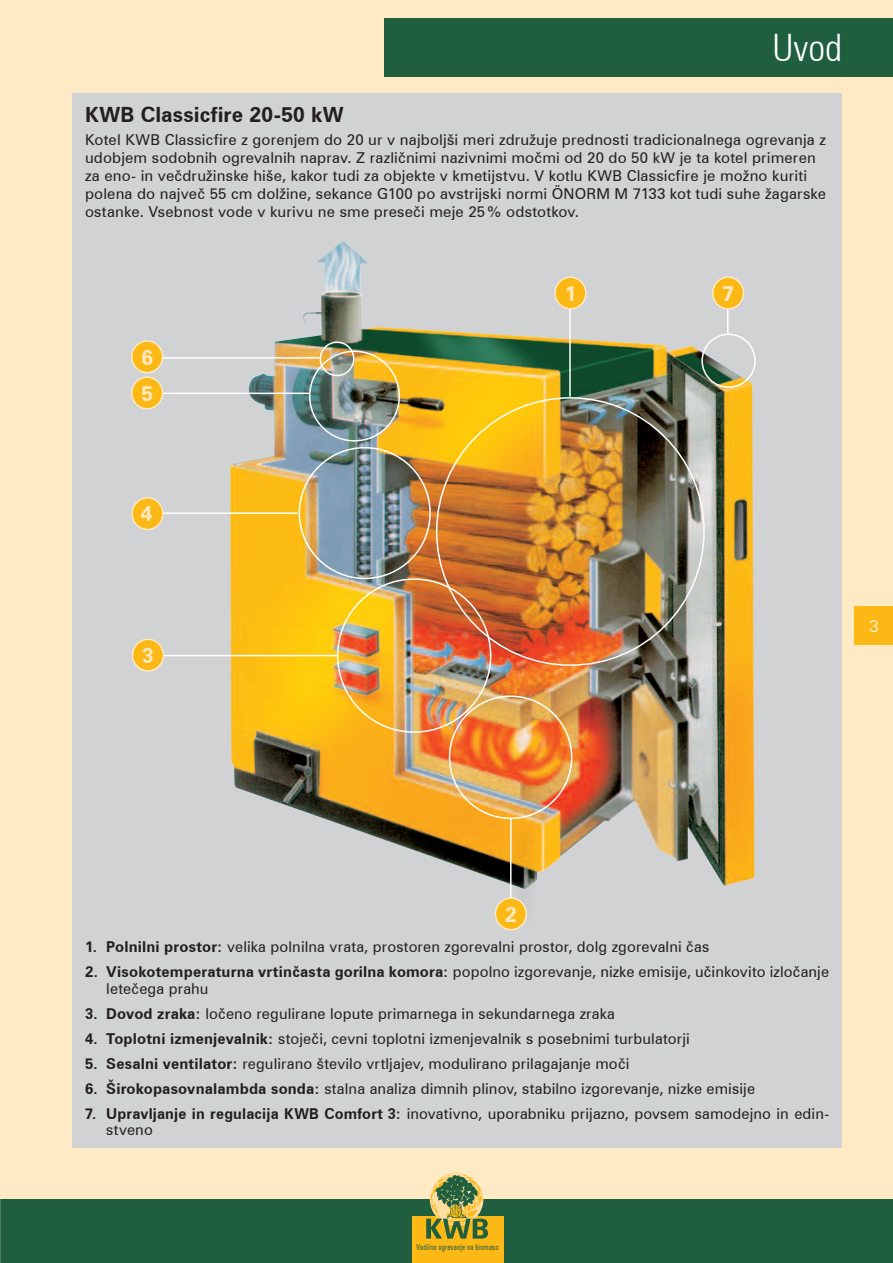
<style>
.page{position:relative;width:893px;height:1263px;background:#feeac4}
.page>*{position:absolute;margin:0;border:0;box-sizing:border-box;transform-origin:0 0}
.t1{font:300 condensed 37.8px "Zurich BT";color:#fff}
.t2{font:700 21px "Zurich BT";letter-spacing:.005em;color:#231f20}
.t3{font:700 21px/36.2px "Zurich BT";color:#feeac4}
.t4{font:300 16.5px "Zurich BT";color:#fff}
.t5{font:15px/18px "Zurich BT";letter-spacing:.01em;color:#231f20}
.t6{font:condensed 8.25px "Zurich BT";letter-spacing:.04em;color:#1f5f40;scale:.8 1}
.s1{font-weight:700}
</style>
<div class="page">
<div style="left:0;top:1199px;width:893px;height:64px;background:#1f5f40"></div>
<div style="left:855px;top:606px;width:38px;height:38px;background:#fcb814"></div>
<div style="left:412px;top:1216px;width:91px;height:47px;background:#fcb814"></div>
<svg style="left:426px;top:1173px;width:62px;height:65px"></svg>
<div style="left:384px;top:18px;width:509px;height:59px;background:#1f5f40"></div>
<div style="left:72px;top:94px;width:770px;height:1054px;background:#d1d2d4"></div>
<img style="left:230px;top:241px;width:524px;height:645px">
<hr style="left:569px;top:308px;width:2px;height:89px;background:#fff">
<svg style="left:727px;top:310px;width:1px;height:23px"></svg>
<div style="left:701px;top:334px;width:55px;height:54px;border:2px solid #fff;border-radius:50%"></div>
<hr style="left:161px;top:512px;width:137px;height:2px;background:#fff">
<hr style="left:162px;top:655px;width:176px;height:1px;background:#fff">
<hr style="left:162px;top:357px;width:158px;height:2px;background:#fff">
<hr style="left:161px;top:393px;width:148px;height:1px;background:#fff">
<div style="left:309px;top:350px;width:91px;height:92px;border:2px solid #fff;border-radius:50%"></div>
<div style="left:320px;top:341px;width:34px;height:35px;border:2px solid #fff;border-radius:50%"></div>
<div style="left:449px;top:695px;width:123px;height:124px;border:2px solid #fff;border-radius:50%"></div>
<div style="left:508px;top:820px;width:30px;height:108px;background:#231f20;opacity:.5"></div>
<hr style="left:510px;top:819px;width:2px;height:84px;background:#fff">
<div style="left:133px;top:639px;width:30px;height:32px;background:#fcb814;border-radius:50%"></div>
<div style="left:132px;top:638px;width:32px;height:34px;border:2px solid #feeac4;border-radius:50%"></div>
<div style="left:132px;top:498px;width:31px;height:31px;background:#fcb814;border-radius:50%"></div>
<div style="left:131px;top:497px;width:33px;height:33px;border:2px solid #feeac4;border-radius:50%"></div>
<div style="left:132px;top:341px;width:31px;height:32px;background:#fcb814;border-radius:50%"></div>
<div style="left:131px;top:340px;width:32px;height:33px;border:2px solid #feeac4;border-radius:50%"></div>
<div style="left:132px;top:377px;width:31px;height:32px;background:#fcb814;border-radius:50%"></div>
<div style="left:131px;top:376px;width:32px;height:33px;border:2px solid #feeac4;border-radius:50%"></div>
<div style="left:555px;top:277px;width:31px;height:32px;background:#fcb814;border-radius:50%"></div>
<div style="left:554px;top:276px;width:33px;height:34px;border:2px solid #feeac4;border-radius:50%"></div>
<div style="left:713px;top:277px;width:30px;height:32px;background:#fcb814;border-radius:50%"></div>
<div style="left:712px;top:276px;width:32px;height:34px;border:2px solid #feeac4;border-radius:50%"></div>
<div style="left:495px;top:898px;width:31px;height:32px;background:#fcb814;border-radius:50%"></div>
<div style="left:495px;top:897px;width:32px;height:33px;border:2px solid #feeac4;border-radius:50%"></div>
<h1 class="t1" style="left:772px;top:24px;width:71px">Uvod</h1>
<h2 class="t2" style="left:85px;top:102px;width:260px">KWB Classicfire 20-50 kW</h2>
<p class="t5" style="left:85px;top:130px;width:743px">Kotel KWB Classicfire z gorenjem do 20 ur v najboljši meri združuje prednosti tradicionalnega ogrevanja z udobjem sodobnih ogrevalnih naprav. Z različnimi nazivnimi močmi od 20 do 50 kW je ta kotel primeren za eno- in večdružinske hiše, kakor tudi za objekte v kmetijstvu. V kotlu KWB Classicfire je možno kuriti polena do največ 55 cm dolžine, sekance G100 po avstrijski normi ÖNORM M 7133 kot tudi suhe žagarske ostanke. Vsebnost vode v kurivu ne sme preseči meje 25% odstotkov.</p>
<h2 class="t3" style="left:141px;top:339px;width:13px">6<br>5</h2>
<h2 class="t3" style="left:565px;top:275px;width:13px">1</h2>
<h2 class="t3" style="left:722px;top:275px;width:13px">7</h2>
<h2 class="t3" style="left:141px;top:495px;width:13px">4</h2>
<h2 class="t3" style="left:142px;top:637px;width:13px">3</h2>
<p class="t4" style="left:869px;top:616px;width:11px">3</p>
<h2 class="t3" style="left:505px;top:896px;width:13px">2</h2>
<p class="t5" style="left:85px;top:938px;width:626px"><span class="s1">1. Polnilni prostor:</span> velika polnilna vrata, prostoren zgorevalni prostor, dolg zgorevalni čas</p>
<p class="t5" style="left:106px;top:964px;width:724px;line-height:16.5px;text-indent:-21px"><span class="s1">2. Visokotemperaturna vrtinčasta gorilna komora:</span> popolno izgorevanje, nizke emisije, učinkovito izločanje letečega prahu</p>
<p class="t5" style="left:85px;top:1004px;width:531px"><span class="s1">3. Dovod zraka:</span> ločeno regulirane lopute primarnega in sekundarnega zraka</p>
<p class="t5" style="left:85px;top:1029px;width:606px"><span class="s1">4. Toplotni izmenjevalnik:</span> stoječi, cevni toplotni izmenjevalnik s posebnimi turbulatorji</p>
<p class="t5" style="left:85px;top:1054px;width:546px"><span class="s1">5. Sesalni ventilator:</span> regulirano število vrtljajev, modulirano prilagajanje moči</p>
<p class="t5" style="left:85px;top:1079px;width:672px"><span class="s1">6. Širokopasovnalambda sonda:</span> stalna analiza dimnih plinov, stabilno izgorevanje, nizke emisije</p>
<p class="t5" style="left:106px;top:1105px;width:724px;line-height:16.5px;text-indent:-21px"><span class="s1">7. Upravljanje in regulacija KWB Comfort 3:</span> inovativno, uporabniku prijazno, povsem samodejno in edin&shy;stveno</p>
<p class="t6" style="left:416px;top:1242px;width:104px">Vodilno ogrevanje na biomaso</p>
</div>
